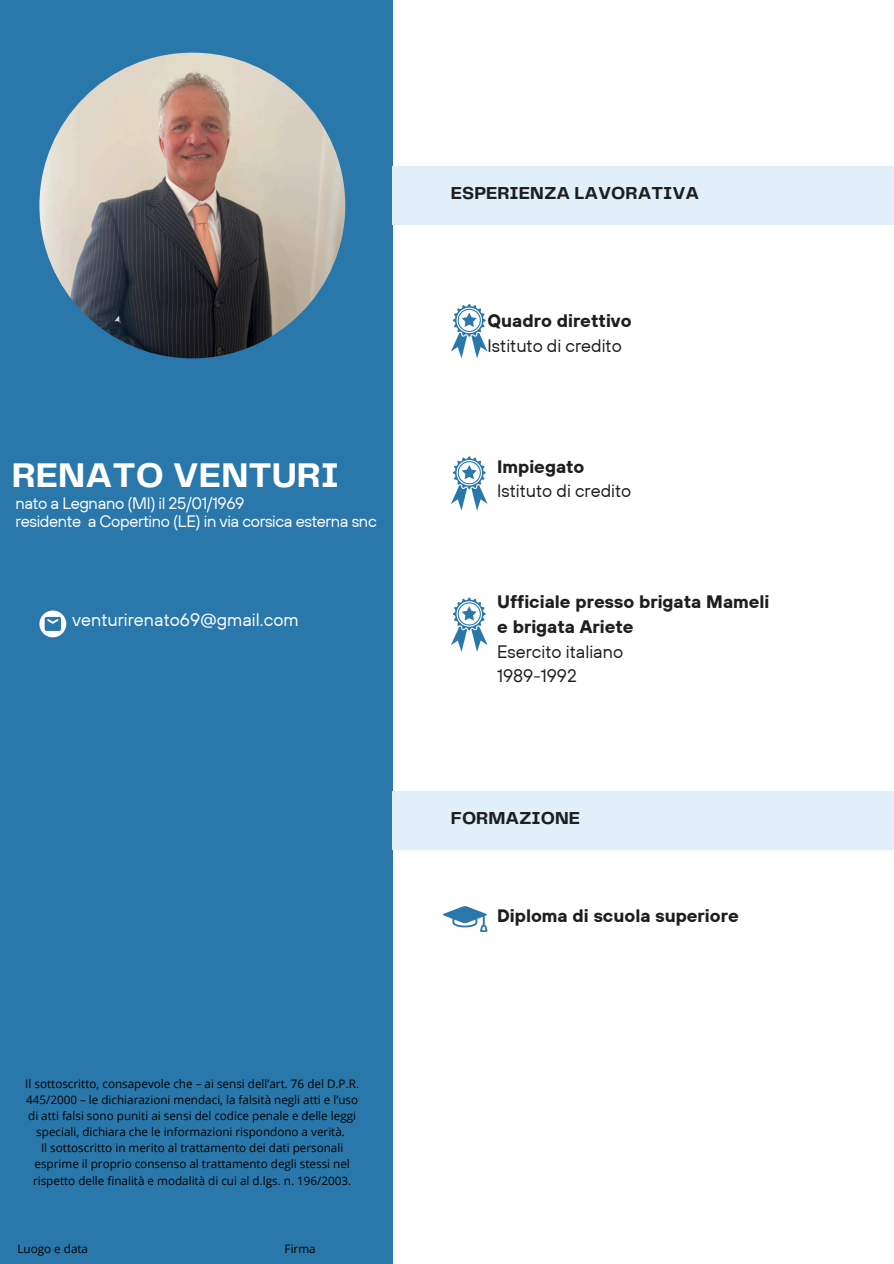
<style>
.page{position:relative;width:894px;height:1264px;background:#fff}
.page>*{position:absolute;margin:0;border:0;box-sizing:border-box;transform-origin:0 0}
.t1{font:700 35.55px "Telegraf";color:#fff}
.t2{font:700 18px/24.8px "TT Hoves";color:#1e1e1e}
.t3{font:18px/24.8px "TT Hoves";color:#1e1e1e}
.t4{font:700 18px "Telegraf";color:#1e1e1e}
.t5{font:18px "TT Hoves";color:#fff}
.t6{font:16.5px/18px "TT Hoves";letter-spacing:-.02em;color:#fff}
.t7{font:11.7px/16px "Open Sans";color:#000;text-align:center}
.s1{font-weight:700}
.s2{font-weight:400}
</style>
<div class="page">
<div style="left:0;top:0;width:392px;height:1263px;background:#2a78ab"></div>
<img style="left:39px;top:53px;width:306px;height:305px;border-radius:50%">
<div style="left:392px;top:166px;width:501px;height:58px;background:#e0effa"></div>
<svg style="left:442px;top:906px;width:45px;height:25px"></svg>
<svg style="left:451px;top:597px;width:36px;height:54px"></svg>
<svg style="left:39px;top:610px;width:27px;height:27px"></svg>
<svg style="left:451px;top:304px;width:36px;height:54px"></svg>
<div style="left:392px;top:791px;width:501px;height:59px;background:#e0effa"></div>
<svg style="left:451px;top:456px;width:36px;height:54px"></svg>
<h2 class="t1" style="left:12px;top:459px;width:329px">RENATO VENTURI</h2>
<p class="t6" style="left:16px;top:494px;width:363px">nato a Legnano (MI) il 25/01/1969<br>residente a Copertino (LE) in via corsica esterna snc</p>
<p class="t5" style="left:72px;top:608px;width:228px">venturirenato69@gmail.com</p>
<p class="t7" style="left:25px;top:1075px;width:335px">Il sottoscritto, consapevole che – ai sensi dell’art. 76 del D.P.R.<br>445/2000 – le dichiarazioni mendaci, la falsità negli atti e l’uso di atti falsi sono puniti ai sensi del codice penale e delle leggi speciali, dichiara che le informazioni rispondono a verità.</p>
<h4 class="t7" style="left:33px;top:1139px;width:319px">Il sottoscritto in merito al trattamento dei dati personali esprime il proprio consenso al trattamento degli stessi nel rispetto delle finalità e modalità di cui al d.lgs. n. 196/2003.</h4>
<h4 class="t7" style="left:18px;top:1240px;width:72px">Luogo e data</h4>
<h4 class="t7" style="left:284px;top:1240px;width:33px">Firma</h4>
<p class="t4" style="left:451px;top:185px;width:250px">ESPERIENZA LAVORATIVA</p>
<p class="t3" style="left:487px;top:308px;width:145px"><span class="s1">Quadro direttivo<br></span>Istituto di credito</p>
<h1 class="t3" style="left:497px;top:453px;width:136px"><span class="s1">Impiegato<br></span>Istituto di credito</h1>
<p class="t2" style="left:497px;top:589px;width:274px">Ufficiale presso brigata Mameli e brigata Ariete<br><span class="s2">Esercito italiano<br>1989-1992</span></p>
<h4 class="t4" style="left:451px;top:810px;width:131px">FORMAZIONE</h4>
<p class="t2" style="left:497px;top:903px;width:243px">Diploma di scuola superiore</p>
</div>
